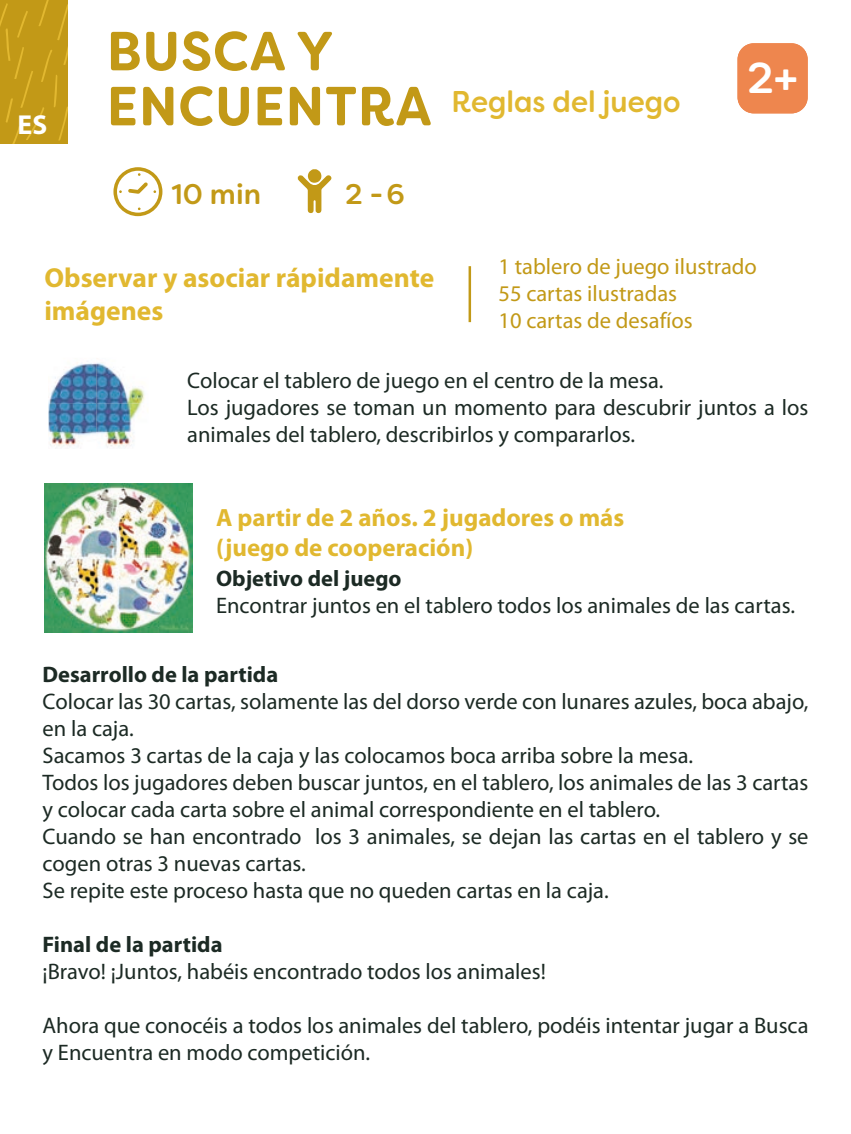
<style>
.page{position:relative;width:851px;height:1134px;background:#fff}
.page>*{position:absolute;margin:0;border:0;box-sizing:border-box;transform-origin:0 0}
.t1{font:700 55px "Filson Soft";letter-spacing:.02em;color:#c29917;scale:.94 1}
.t2{font:500 43.25px "Filson Soft";color:#fff}
.t3{font:500 30px "Filson Soft";color:#e1b830;scale:.94 1}
.t4{font:500 28.25px "Filson Soft";color:#c29917}
.t5{font:700 27.5px/33px "Myriad Pro";color:#e1b830}
.t6{font:700 27.5px "Myriad Pro";color:#fff}
.t7{font:700 25px/30px "Myriad Pro";color:#e1b830}
.t8{font:22.5px/27px "Myriad Pro";color:#1c2a24}
.t9{font:22.5px/27px "Myriad Pro";color:#c29917}
.t10{font:700 22.5px "Myriad Pro";color:#1c2a24}
.s1{font-weight:700;font-size:55px;color:#c29917}
</style>
<div class="page">
<svg style="left:0;top:0;width:68px;height:144px;background:#c49b18"></svg>
<svg style="left:298px;top:169px;width:34px;height:44px"></svg>
<svg style="left:113px;top:167px;width:49px;height:49px"></svg>
<div style="left:117px;top:171px;width:42px;height:42px;background:#fff;border-radius:50%"></div>
<svg style="left:128px;top:182px;width:28px;height:12px"></svg>
<div style="left:738px;top:44px;width:68px;height:68px;background:#ee864e;border-radius:15px"></div>
<div style="left:737px;top:43px;width:70px;height:70px;border:2px solid #ee864e;border-radius:15px"></div>
<hr style="left:468px;top:266px;width:3px;height:56px;background:#c29917">
<img style="left:48px;top:362px;width:97px;height:86px">
<img style="left:44px;top:484px;width:148px;height:148px">
<p class="t6" style="left:18px;top:106px;width:31px">ES</p>
<h1 class="t1" style="left:107px;top:16px;width:243px">BUSCA Y</h1>
<h3 class="t3" style="left:107px;top:83px;width:611px"><span class="s1">ENCUENTRA</span> Reglas del juego</h3>
<p class="t4" style="left:171px;top:176px;width:91px">10 min</p>
<p class="t4" style="left:345px;top:176px;width:61px">2 -6</p>
<h2 class="t2" style="left:747px;top:50px;width:52px">2+</h2>
<p class="t5" style="left:44px;top:260px;width:391px">Observar y asociar rápidamente imágenes</p>
<p class="t9" style="left:498px;top:252px;width:260px">1 tablero de juego ilustrado<br>55 cartas ilustradas<br>10 cartas de desafíos</p>
<p class="t8" style="left:187px;top:367px;width:622px">Colocar el tablero de juego en el centro de la mesa.<br>Los jugadores se toman un momento para descubrir juntos a los animales del tablero, describirlos y compararlos.</p>
<p class="t7" style="left:216px;top:502px;width:410px">A partir de 2 años. 2 jugadores o más (juego de cooperación)</p>
<p class="t10" style="left:216px;top:564px;width:187px">Objetivo del juego</p>
<p class="t8" style="left:216px;top:592px;width:580px">Encontrar juntos en el tablero todos los animales de las cartas.</p>
<p class="t10" style="left:43px;top:660px;width:237px">Desarrollo de la partida</p>
<p class="t8" style="left:43px;top:688px;width:767px">Colocar las 30 cartas, solamente las del dorso verde con lunares azules, boca abajo, en la caja.<br>Sacamos 3 cartas de la caja y las colocamos boca arriba sobre la mesa.<br>Todos los jugadores deben buscar juntos, en el tablero, los animales de las 3 cartas y colocar cada carta sobre el animal correspondiente en el tablero.<br>Cuando se han encontrado los 3 animales, se dejan las cartas en el tablero y se cogen otras 3 nuevas cartas.<br>Se repite este proceso hasta que no queden cartas en la caja.</p>
<p class="t10" style="left:43px;top:930px;width:181px">Final de la partida</p>
<p class="t8" style="left:43px;top:958px;width:504px">¡Bravo! ¡Juntos, habéis encontrado todos los animales!</p>
<p class="t8" style="left:43px;top:1012px;width:767px">Ahora que conocéis a todos los animales del tablero, podéis intentar jugar a Busca y Encuentra en modo competición.</p>
</div>
